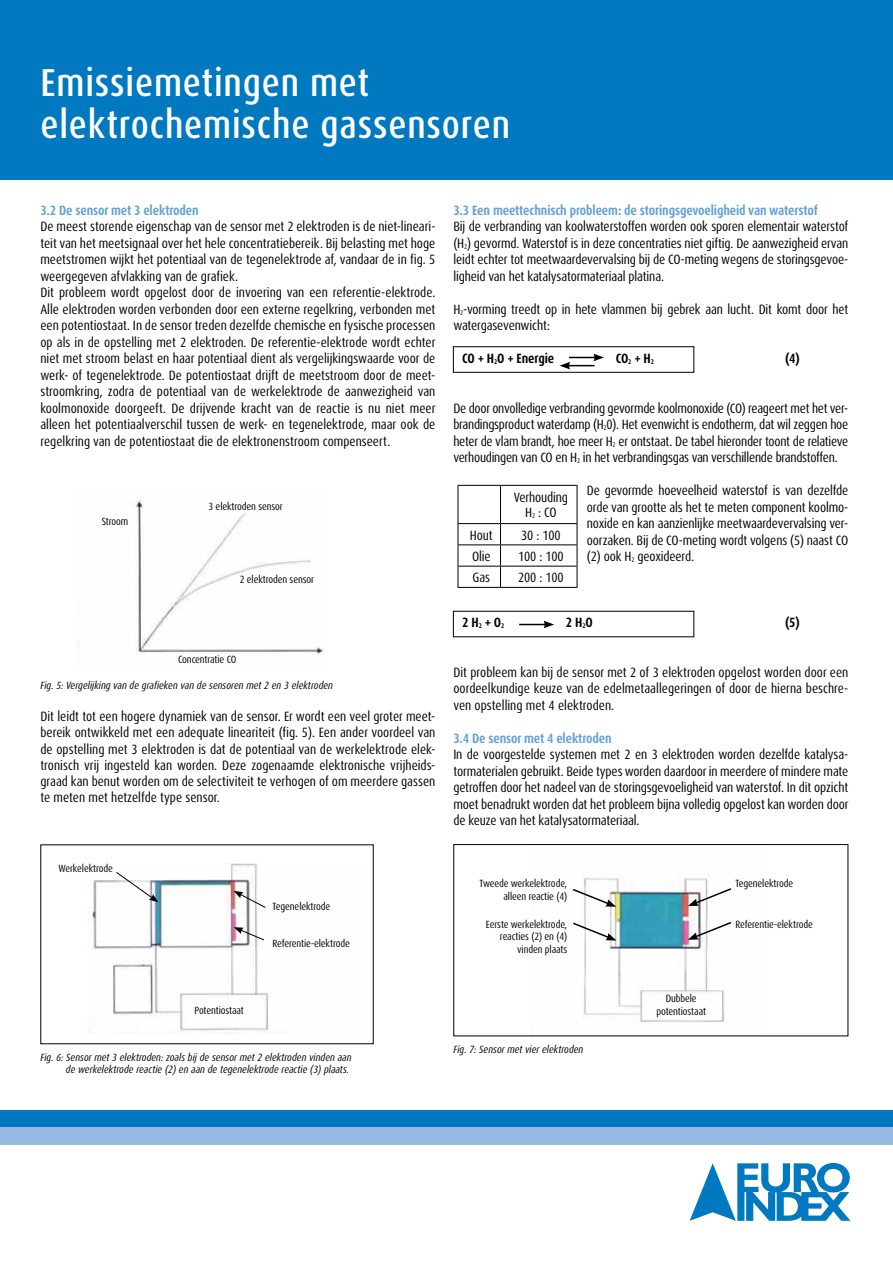
<style>
.page{position:relative;width:893px;height:1263px;background:#fff}
.page>*{position:absolute;margin:0;border:0;box-sizing:border-box;transform-origin:0 0}
.t1{font:500 condensed 39px/42px "Dax Pro";letter-spacing:.02em;color:#fff}
.t2{font:condensed 13.5px/16.5px "Dax Pro";color:#000;text-align:justify}
.t3{font:700 condensed 13.5px "Dax Pro";letter-spacing:-.01em;color:#63a0d6}
.t4{font:700 condensed 13.5px "Dax Pro";letter-spacing:-.01em;color:#000}
.t5{font:condensed 10.5px/12.6px "Dax Pro";letter-spacing:-.01em;color:#000;text-align:right}
.t6{font:italic condensed 10.5px/12px "Dax Pro";color:#000;text-align:right}
.s1{font-size:6.75px}
</style>
<div class="page">
<div style="left:0;top:1110px;width:893px;height:17px;background:#0079c1"></div>
<div style="left:0;top:1127px;width:893px;height:17px;background:#95b9e2"></div>
<div style="left:0;top:0;width:893px;height:180px;background:#0079c1"></div>
<img style="left:136px;top:499px;width:189px;height:156px">
<img style="left:88px;top:863px;width:181px;height:169px">
<svg style="left:234px;top:927px;width:31px;height:14px"></svg>
<svg style="left:234px;top:891px;width:32px;height:17px"></svg>
<svg style="left:115px;top:871px;width:44px;height:31px"></svg>
<hr style="left:458px;top:486px;width:1px;height:37px;background:#000">
<svg style="left:458px;top:524px;width:1px;height:63px"></svg>
<hr style="left:458px;top:485px;width:42px;height:1px;background:#000">
<hr style="left:500px;top:485px;width:77px;height:1px;background:#000">
<hr style="left:500px;top:486px;width:1px;height:37px;background:#000">
<hr style="left:577px;top:486px;width:1px;height:37px;background:#000">
<hr style="left:458px;top:523px;width:42px;height:1px;background:#000">
<hr style="left:500px;top:523px;width:77px;height:1px;background:#000">
<hr style="left:458px;top:544px;width:42px;height:1px;background:#000">
<hr style="left:500px;top:544px;width:77px;height:1px;background:#000">
<hr style="left:458px;top:566px;width:42px;height:1px;background:#000">
<hr style="left:500px;top:566px;width:77px;height:1px;background:#000">
<svg style="left:500px;top:524px;width:1px;height:63px"></svg>
<svg style="left:577px;top:524px;width:1px;height:63px"></svg>
<hr style="left:458px;top:587px;width:42px;height:1px;background:#000">
<hr style="left:500px;top:587px;width:77px;height:1px;background:#000">
<svg style="left:519px;top:621px;width:35px;height:7px"></svg>
<img style="left:583px;top:874px;width:142px;height:148px">
<div style="left:453px;top:844px;width:395px;height:192px;border:1px solid #000"></div>
<svg style="left:573px;top:887px;width:43px;height:20px"></svg>
<svg style="left:688px;top:887px;width:44px;height:19px"></svg>
<svg style="left:688px;top:921px;width:44px;height:19px"></svg>
<svg style="left:573px;top:921px;width:43px;height:19px"></svg>
<svg style="left:690px;top:1163px;width:160px;height:58px"></svg>
<svg style="left:560px;top:354px;width:44px;height:15px"></svg>
<div style="left:453px;top:346px;width:241px;height:27px;border:1px solid #000"></div>
<h1 class="t1" style="left:40px;top:62px;width:471px">Emissiemetingen met elektrochemische gassensoren</h1>
<p class="t3" style="left:40px;top:201px;width:160px">3.2 De sensor met 3 elektroden</p>
<p class="t2" style="left:40px;top:218px;width:397px;text-align:left">De meest storende eigenschap van de sensor met 2 elektroden is de niet-lineari&shy;teit van het meetsignaal over het hele concentratiebereik. Bij belasting met hoge meetstromen wijkt het potentiaal van de tegenelektrode af, vandaar de in fig. 5 weergegeven afvlakking van de grafiek.<br>Dit probleem wordt opgelost door de invoering van een referentie-elektrode.<br>Alle elektroden worden verbonden door een externe regelkring, verbonden met een potentiostaat. In de sensor treden dezelfde chemische en fysische processen op als in de opstelling met 2 elektroden. De referentie-elektrode wordt echter niet met stroom belast en haar potentiaal dient als vergelijkingswaarde voor de werk- of tegenelektrode. De potentiostaat drijft de meetstroom door de meet&shy;stroomkring, zodra de potentiaal van de werkelektrode de aanwezigheid van koolmonoxide doorgeeft. De drijvende kracht van de reactie is nu niet meer alleen het potentiaalverschil tussen de werk- en tegenelektrode, maar ook de regelkring van de potentiostaat die de elektronenstroom compenseert.</p>
<p class="t5" style="left:102px;top:515px;width:28px">Stroom</p>
<p class="t5" style="left:209px;top:500px;width:76px">3 elektroden sensor</p>
<p class="t5" style="left:240px;top:573px;width:76px">2 elektroden sensor</p>
<p class="t5" style="left:178px;top:654px;width:60px">Concentratie CO</p>
<p class="t6" style="left:40px;top:679px;width:294px">Fig. 5: Vergelijking van de grafieken van de sensoren met 2 en 3 elektroden</p>
<p class="t2" style="left:40px;top:708px;width:396px">Dit leidt tot een hogere dynamiek van de sensor. Er wordt een veel groter meet&shy;bereik ontwikkeld met een adequate lineariteit (fig. 5). Een ander voordeel van de opstelling met 3 elektroden is dat de potentiaal van de werkelektrode elek&shy;tronisch vrij ingesteld kan worden. Deze zogenaamde elektronische vrijheids&shy;graad kan benut worden om de selectiviteit te verhogen of om meerdere gassen te meten met hetzelfde type sensor.</p>
<p class="t5" style="left:58px;top:862px;width:56px">Werkelektrode</p>
<p class="t5" style="left:194px;top:1004px;width:51px">Potentiostaat</p>
<p class="t5" style="left:273px;top:900px;width:59px">Tegenelektrode</p>
<p class="t5" style="left:273px;top:937px;width:79px">Referentie-elektrode</p>
<p class="t6" style="left:40px;top:1051px;width:313px">Fig. 6: Sensor met 3 elektroden: zoals bij de sensor met 2 elektroden vinden aan de werkelektrode reactie (2) en aan de tegenelektrode reactie (3) plaats.</p>
<p class="t3" style="left:453px;top:201px;width:366px">3.3 Een meettechnisch probleem: de storingsgevoeligheid van waterstof</p>
<p class="t2" style="left:453px;top:218px;width:396px">Bij de verbranding van koolwaterstoffen worden ook sporen elementair waterstof (H<sub>2</sub>) gevormd. Waterstof is in deze concentraties niet giftig. De aanwezigheid ervan leidt echter tot meetwaardevervalsing bij de CO-meting wegens de storingsgevoe&shy;ligheid van het katalysatormateriaal platina.</p>
<p class="t2" style="left:453px;top:301px;width:396px">H<sub>2</sub>-vorming treedt op in hete vlammen bij gebrek aan lucht. Dit komt door het watergasevenwicht:</p>
<p class="t4" style="left:462px;top:350px;width:94px">CO + H<sub>2</sub>O + Energie</p>
<p class="t4" style="left:616px;top:350px;width:40px">CO<sub>2</sub> + H<sub>2</sub></p>
<p class="t4" style="left:785px;top:350px;width:16px">(4)</p>
<p class="t2" style="left:453px;top:400px;width:396px">De door onvolledige verbranding gevormde koolmonoxide (CO) reageert met het ver&shy;brandingsproduct waterdamp (H<sub>2</sub>0). Het evenwicht is endotherm, dat wil zeggen hoe heter de vlam brandt, hoe meer H<sub>2</sub> er ontstaat. De tabel hieronder toont de relatieve verhoudingen van CO en H<sub>2</sub> in het verbrandingsgas van verschillende brandstoffen.</p>
<p class="t2" style="left:514px;top:490px;width:56px;line-height:15px;text-align:center">Verhouding<br>H<sub>2</sub> : CO</p>
<p class="t2" style="left:470px;top:527px;width:24px">Hout</p>
<p class="t2" style="left:521px;top:527px;width:41px">30 : 100</p>
<p class="t2" style="left:472px;top:548px;width:20px">Olie</p>
<p class="t2" style="left:518px;top:548px;width:47px">100 : 100</p>
<p class="t2" style="left:473px;top:569px;width:19px">Gas</p>
<p class="t2" style="left:518px;top:569px;width:47px">200 : 100</p>
<p class="t2" style="left:587px;top:482px;width:263px">De gevormde hoeveelheid waterstof is van dezelfde orde van grootte als het te meten component koolmo&shy;noxide en kan aanzienlijke meetwaardevervalsing ver&shy;oorzaken. Bij de CO-meting wordt volgens (5) naast CO (2) ook H<sub>2</sub> geoxideerd.</p>
<p class="t4" style="left:462px;top:614px;width:44px">2 H<span class="s1">2</span> + O<span class="s1">2</span></p>
<p class="t4" style="left:566px;top:614px;width:28px">2 H<sub>2</sub>O</p>
<p class="t4" style="left:785px;top:614px;width:16px">(5)</p>
<p class="t2" style="left:453px;top:664px;width:397px">Dit probleem kan bij de sensor met 2 of 3 elektroden opgelost worden door een oordeelkundige keuze van de edelmetaallegeringen of door de hierna beschre&shy;ven opstelling met 4 elektroden.</p>
<p class="t3" style="left:453px;top:729px;width:160px">3.4 De sensor met 4 elektroden</p>
<p class="t2" style="left:453px;top:746px;width:397px">In de voorgestelde systemen met 2 en 3 elektroden worden dezelfde katalysa&shy;tormaterialen gebruikt. Beide types worden daardoor in meerdere of mindere mate getroffen door het nadeel van de storingsgevoeligheid van waterstof. In dit opzicht moet benadrukt worden dat het probleem bijna volledig opgelost kan worden door de keuze van het katalysatormateriaal.</p>
<p class="t5" style="left:479px;top:877px;width:89px">Tweede werkelektrode,</p>
<p class="t5" style="left:735px;top:877px;width:59px">Tegenelektrode</p>
<p class="t5" style="left:503px;top:890px;width:65px">alleen reactie (4)</p>
<p class="t5" style="left:486px;top:918px;width:83px">Eerste werkelektrode, reacties (2) en (4) vinden plaats</p>
<p class="t5" style="left:735px;top:918px;width:79px">Referentie-elektrode</p>
<p class="t5" style="left:656px;top:992px;width:51px;text-align:center">Dubbele potentiostaat</p>
<p class="t6" style="left:453px;top:1043px;width:132px">Fig. 7: Sensor met vier elektroden</p>
</div>
